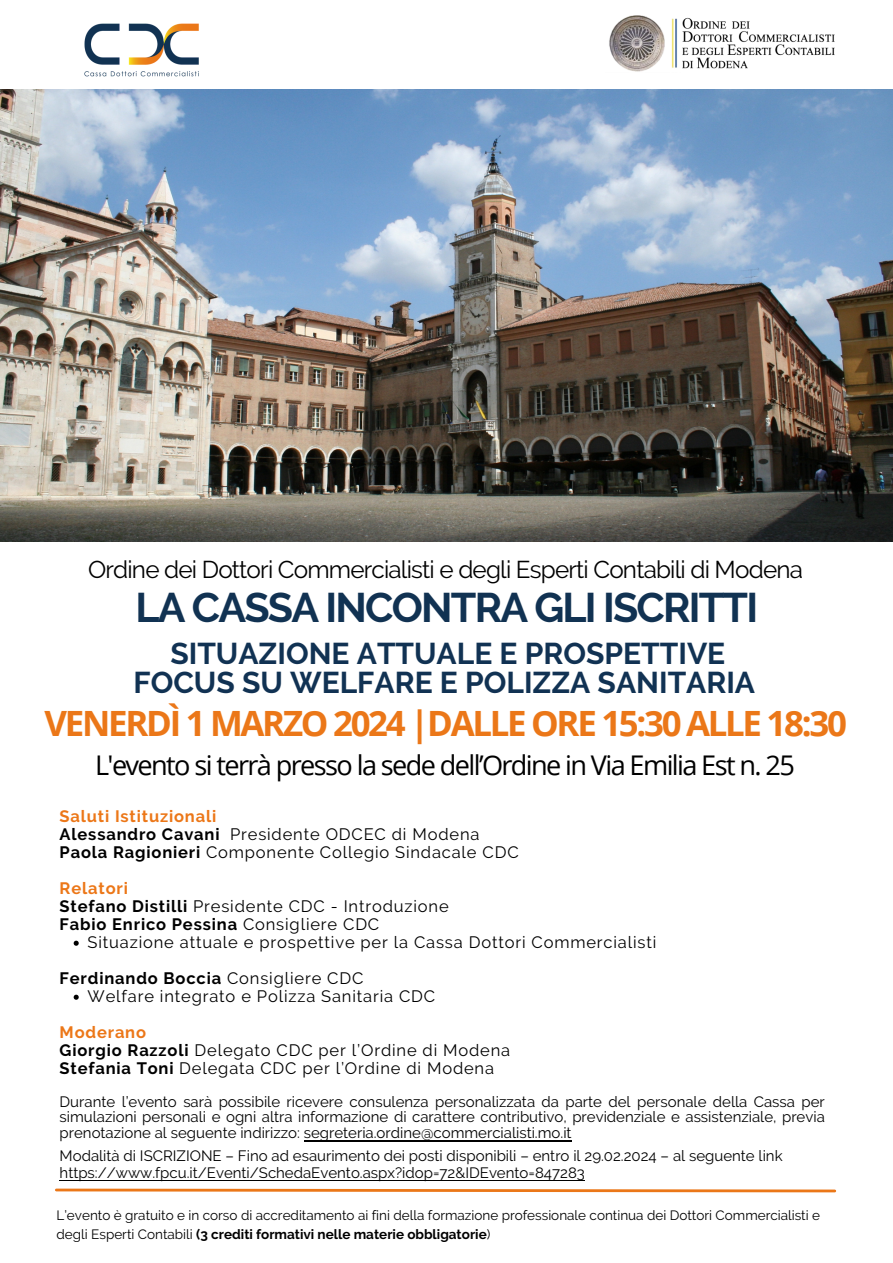
<style>
.page{position:relative;width:893px;height:1263px;background:#fff}
.page>*{position:absolute;margin:0;border:0;box-sizing:border-box;transform-origin:0 0}
.t1{font:700 41.25px "Raleway";letter-spacing:-.045em;color:#113252}
.t2{font:700 34.8px "Open Sans";letter-spacing:-.065em;color:#eb7718}
.t3{font:700 30px/28.1px "Raleway";color:#113253;text-align:center}
.t4{font:27.15px "Open Sans";letter-spacing:-.06em;color:#000}
.t5{font:24.3px "Raleway";letter-spacing:-.035em;color:#000}
.t6{font:16.5px/18px "Raleway";letter-spacing:.05em;color:#000}
.t7{font:700 16.5px "Raleway";letter-spacing:.05em;color:#000}
.t8{font:700 16.5px "Raleway";letter-spacing:.05em;color:#ec7718}
.t9{font:15px/15.8px "Raleway";color:#000;text-align:justify}
.t10{font:13.5px/18.6px "Raleway";color:#000}
.s1{font-weight:700;color:#ec7718}
.s2{font-weight:700}
.s3{font-weight:400}
</style>
<div class="page">
<img style="left:0;top:89px;width:893px;height:453px">
<svg style="left:55px;top:1188px;width:782px;height:5px"></svg>
<img style="left:84px;top:23px;width:115px;height:54px">
<img style="left:609px;top:16px;width:225px;height:56px">
<svg style="left:74px;top:941px;width:5px;height:5px"></svg>
<svg style="left:74px;top:995px;width:5px;height:5px"></svg>
<hr style="left:304px;top:1140px;width:267px;height:1px;background:#000">
<hr style="left:60px;top:1180px;width:525px;height:1px;background:#000">
<h6 class="t5" style="left:88px;top:555px;width:716px">Ordine dei Dottori Commercialisti e degli Esperti Contabili di Modena</h6>
<h6 class="t1" style="left:136px;top:583px;width:624px">LA CASSA INCONTRA GLI ISCRITTI</h6>
<p class="t3" style="left:133px;top:640px;width:623px">SITUAZIONE ATTUALE E PROSPETTIVE<br>FOCUS SU WELFARE E POLIZZA SANITARIA</p>
<h6 class="t2" style="left:45px;top:699px;width:804px">VENERDÌ 1 MARZO 2024 |DALLE ORE 15:30 ALLE 18:30</h6>
<h6 class="t4" style="left:95px;top:746px;width:701px">L'evento si terrà presso la sede dell’Ordine in Via Emilia Est n. 25</h6>
<h6 class="t6" style="left:60px;top:807px;width:460px"><span class="s1">Saluti Istituzionali<br></span><span class="s2">Alessandro Cavani</span> Presidente ODCEC di Modena<br><span class="s2">Paola Ragionieri</span> Componente Collegio Sindacale CDC</h6>
<h6 class="t8" style="left:60px;top:878px;width:70px">Relatori</h6>
<h6 class="t6" style="left:60px;top:897px;width:390px"><span class="s2">Stefano Distilli</span> Presidente CDC - Introduzione</h6>
<h6 class="t7" style="left:60px;top:914px;width:321px">Fabio Enrico Pessina <span class="s3">Consigliere CDC</span></h6>
<h6 class="t6" style="left:88px;top:933px;width:570px">Situazione attuale e prospettive per la Cassa Dottori Commercialisti</h6>
<h6 class="t6" style="left:88px;top:969px;width:349px;text-indent:-28px"><span class="s2">Ferdinando Boccia</span> Consigliere CDC<br>Welfare integrato e Polizza Sanitaria CDC</h6>
<h6 class="t6" style="left:60px;top:1023px;width:452px"><span class="s1">Moderano<br></span><span class="s2">Giorgio Razzoli</span> Delegato CDC per l’Ordine di Modena<br><span class="s2">Stefania Toni</span> Delegata CDC per l’Ordine di Modena</h6>
<h6 class="t9" style="left:60px;top:1093px;width:767px">Durante l’evento sarà possibile ricevere consulenza personalizzata da parte del personale della Cassa per simulazioni personali e ogni altra informazione di carattere contributivo, previdenziale e assistenziale, previa prenotazione al seguente indirizzo: segreteria.ordine@commercialisti.mo.it</h6>
<h6 class="t9" style="left:60px;top:1147px;width:724px;line-height:16.9px">Modalità di ISCRIZIONE – Fino ad esaurimento dei posti disponibili – entro il 29.02.2024 – al seguente link https://www.fpcu.it/Eventi/SchedaEvento.aspx?idop=72&amp;IDEvento=847283</h6>
<p class="t10" style="left:57px;top:1206px;width:765px">L’evento è gratuito e in corso di accreditamento ai fini della formazione professionale continua dei Dottori Commercialisti e degli Esperti Contabili <span class="s2">(3 crediti formativi nelle materie obbligatorie</span>)</p>
</div>
